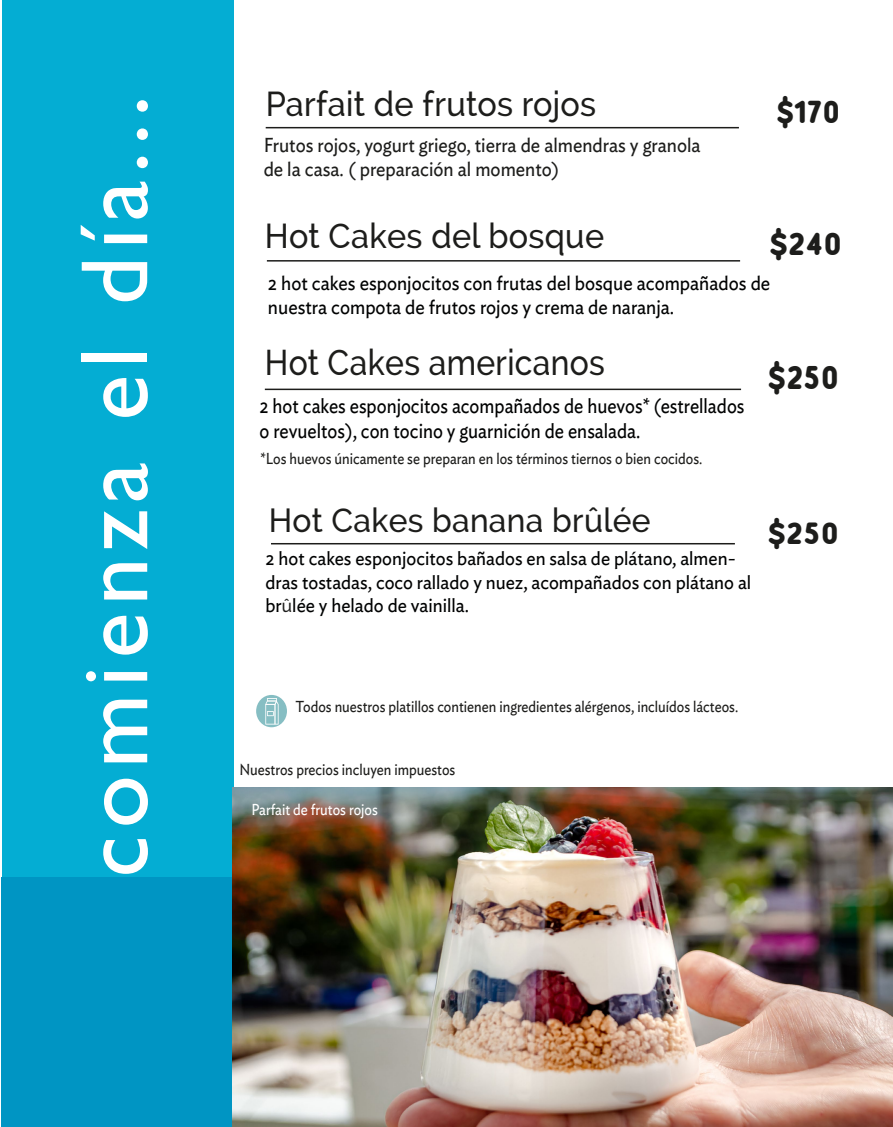
<style>
.page{position:relative;width:893px;height:1127px;background:#fff}
.page>*{position:absolute;margin:0;border:0;box-sizing:border-box;transform-origin:0 0}
.t1{font:96px "Gill Sans";letter-spacing:.075em;color:#fff}
.t2{font:500 35.92px "Raleway";letter-spacing:.01em;color:#1d1d1b;scale:.89 1}
.t3{font:500 34.72px "Raleway";letter-spacing:.01em;color:#1d1d1b;scale:.93 1}
.t4{font:500 33.53px "Raleway";letter-spacing:.01em;color:#1d1d1b;scale:.95 1}
.t5{font:900 32.03px "Robaga Rounded";color:#1d1d1b;scale:.89 1}
.t6{font:900 30.97px "Robaga Rounded";letter-spacing:.01em;color:#1d1d1b;scale:.89 1}
.t7{font:900 30.97px "Robaga Rounded";letter-spacing:.01em;color:#1d1d1b;scale:.93 1}
.t8{font:900 29.92px "Robaga Rounded";color:#1d1d1b;scale:.95 1}
.t9{font:20.77px/24.9px "Ideal Sans";color:#010202;scale:.89 1}
.t10{font:20.02px/24.1px "Ideal Sans";color:#010202;scale:.93 1}
.t11{font:20.02px/24.1px "Ideal Sans";color:#1d1d1b;scale:.93 1}
.t12{font:19.35px/23.2px "Ideal Sans";color:#010202;scale:.95 1}
.t13{font:15.75px "Ideal Sans";color:#1d1d1b;scale:.89 1}
.t14{font:15.75px "Ideal Sans";color:#fff;scale:.89 1}
.s1{font-family:"Raleway";font-weight:500;font-size:18px;color:#1d1d1b}
</style>
<div class="page">
<div style="left:2px;top:0;width:232px;height:1127px;background:#04add3"></div>
<div style="left:1px;top:877px;width:232px;height:250px;background:#0095c3"></div>
<hr style="left:267px;top:260px;width:473px;height:2px;background:#1d1d1b">
<hr style="left:271px;top:543px;width:464px;height:1px;background:#1d1d1b">
<hr style="left:266px;top:127px;width:473px;height:1px;background:#1d1d1b">
<hr style="left:265px;top:389px;width:476px;height:1px;background:#1d1d1b">
<img style="left:233px;top:788px;width:660px;height:339px">
<div style="left:256px;top:695px;width:31px;height:32px;background:#86bec3;border-radius:50%"></div>
<svg style="left:265px;top:698px;width:14px;height:26px"></svg>
<h1 class="t1" style="left:59px;top:877px;width:783px;rotate:-90deg">comienza el día...</h1>
<h3 class="t3" style="left:266px;top:84px;width:357px">Parfait de frutos rojos</h3>
<h3 class="t6" style="left:776px;top:94px;width:73px">$170</h3>
<p class="t11" style="left:264px;top:131px;width:471px">Frutos rojos, yogurt griego, tierra de almendras y granola de la casa. ( preparación al momento)</p>
<h3 class="t3" style="left:265px;top:215px;width:366px">Hot Cakes del bosque</h3>
<h3 class="t7" style="left:769px;top:226px;width:79px">$240</h3>
<p class="t10" style="left:268px;top:270px;width:542px">2 hot cakes esponjocitos con frutas del bosque acompañados de nuestra compota de frutos rojos y crema de naranja.</p>
<h2 class="t2" style="left:265px;top:342px;width:384px">Hot Cakes americanos</h2>
<h3 class="t5" style="left:768px;top:360px;width:81px">$250</h3>
<h3 class="t9" style="left:260px;top:392px;width:546px">2 hot cakes esponjocitos acompañados de huevos* (estrellados o revueltos), con tocino y guarnición de ensalada.</h3>
<p class="t13" style="left:261px;top:446px;width:498px">*Los huevos únicamente se preparan en los términos tiernos o bien cocidos.</p>
<h3 class="t4" style="left:269px;top:500px;width:403px">Hot Cakes banana brûlée</h3>
<p class="t12" style="left:266px;top:545px;width:513px">2 hot cakes esponjocitos bañados en salsa de plátano, almen&shy;dras tostadas, coco rallado y nuez, acompañados con plátano al br<span class="s1">û</span>lée y helado de vainilla.</p>
<h3 class="t8" style="left:768px;top:516px;width:76px">$250</h3>
<p class="t13" style="left:296px;top:695px;width:499px">Todos nuestros platillos contienen ingredientes alérgenos, incluídos lácteos.</p>
<p class="t13" style="left:239px;top:757px;width:244px">Nuestros precios incluyen impuestos</p>
<p class="t14" style="left:252px;top:797px;width:143px">Parfait de frutos rojos</p>
</div>
